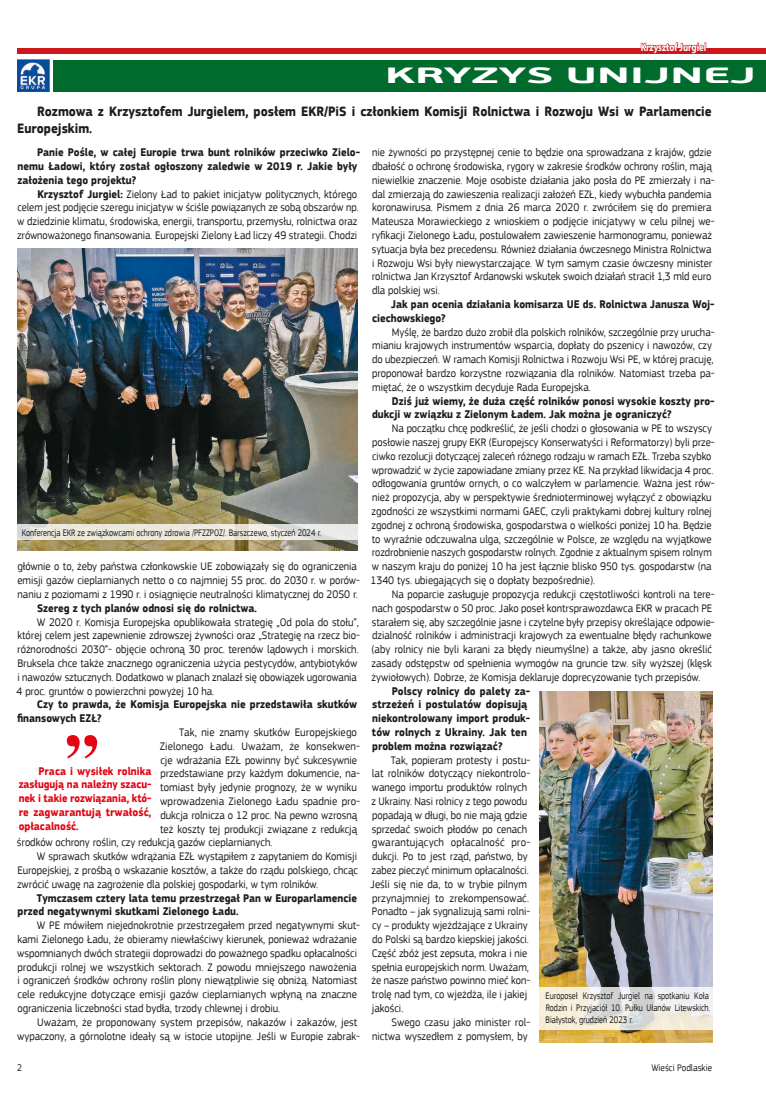
<style>
.page{position:relative;width:766px;height:1106px;background:#fff}
.page>*{position:absolute;margin:0;border:0;box-sizing:border-box;transform-origin:0 0}
.t1{font:700 70px "Toronto";color:#e30614}
.t2{font:700 22px "PF Beau Sans Pro";color:#fff;scale:2 1}
.t3{font:700 14px/16.8px "PF Square Sans Pro";color:#1d1d1b;scale:.92 1}
.t4{font:11.5px/13.8px "PF Square Sans Pro";color:#1d1d1b;scale:.92 1}
.t5{font:700 11.5px/13.8px "PF Square Sans Pro";color:#1d1d1b;scale:.92 1}
.t6{font:11.5px/13.8px "PF Square Sans Pro";color:#1d1d1b;text-align:right;scale:.94 1}
.t7{font:700 11.5px/13.8px "PF Square Sans Pro";color:#e30614;text-align:justify;scale:.92 1}
.t8{font:11.5px "PF Square Sans Pro";color:#1d1d1b;scale:.93 1}
.t9{font:700 11.1px "Myriad Pro";color:#fff;scale:.8 1}
.t10{font:10px/12px "PF Square Sans Pro";color:#1d1d1b;scale:.8 1}
.t11{font:10px "PF Square Sans Pro";color:#1d1d1b;scale:.9 1}
.s1{font-weight:700}
</style>
<div class="page">
<img style="left:17px;top:60px;width:34px;height:32px">
<div style="left:17px;top:49px;width:748px;height:5px;background:#cd171a"></div>
<svg style="left:640px;top:42px;width:66px;height:7px"></svg>
<div style="left:54px;top:60px;width:711px;height:31px;background:#006b2d"></div>
<img style="left:17px;top:248px;width:340px;height:302px">
<svg style="left:17px;top:524px;width:340px;height:16px;background:#e9e6de"></svg>
<img style="left:539px;top:691px;width:172px;height:351px">
<svg style="left:539px;top:986px;width:172px;height:43px"></svg>
<p class="t9" style="left:640px;top:40px;width:84px">Krzysztof Jurgiel</p>
<h2 class="t2" style="left:385px;top:62px;width:181px">KRYZYS UNIJ NEJ</h2>
<p class="t3" style="left:17px;top:104px;width:756px;text-indent:20px">Rozmowa z Krzysztofem Jurgielem, posłem EKR/PiS i członkiem Komisji Rolnictwa i Rozwoju Wsi w Parlamencie<br>Europejskim.</p>
<p class="t5" style="left:17px;top:146px;width:374px;text-indent:20px">Panie Pośle, w całej Europie trwa bunt rolników przeciwko Zielo&shy;nemu Ładowi, który został ogłoszony zaledwie w 2019 r. Jakie były założenia tego projektu?</p>
<p class="t4" style="left:17px;top:187px;width:372px;text-align:justify;text-indent:20px"><span class="s1">Krzysztof Jurgiel:</span> Zielony Ład to pakiet inicjatyw politycznych, którego celem jest podjęcie szeregu inicjatyw w ściśle powiązanych ze sobą obszarów np. w dziedzinie klimatu, środowiska, energii, transportu, przemysłu, rolnictwa oraz zrównoważonego finansowania. Europejski Zielony Ład liczy 49 strategii. Chodzi</p>
<p class="t10" style="left:22px;top:526px;width:376px">Konferencja EKR ze związkowcami ochrony zdrowia /PFZZPOZ/. Barszczewo, styczeń 2024 r.</p>
<p class="t4" style="left:17px;top:559px;width:374px">głównie o to, żeby państwa członkowskie UE zobowiązały się do ograniczenia emisji gazów cieplarnianych netto o co najmniej 55 proc. do 2030 r. w porów&shy;naniu z poziomami z 1990 r. i osiągnięcie neutralności klimatycznej do 2050 r.</p>
<p class="t5" style="left:37px;top:601px;width:240px">Szereg z tych planów odnosi się do rolnictwa.</p>
<p class="t4" style="left:17px;top:615px;width:375px;text-indent:20px">W 2020 r. Komisja Europejska opublikowała strategię „Od pola do stołu”, której celem jest zapewnienie zdrowszej żywności oraz „Strategię na rzecz bio&shy;różnorodności 2030”- objęcie ochroną 30 proc. terenów lądowych i morskich.<br>Bruksela chce także znacznego ograniczenia użycia pestycydów, antybiotyków i nawozów sztucznych. Dodatkowo w planach znalazł się obowiązek ugorowania 4 proc. gruntów o powierzchni powyżej 10 ha.</p>
<p class="t5" style="left:17px;top:698px;width:371px;text-indent:20px">Czy to prawda, że Komisja Europejska nie przedstawiła skutków finansowych EZŁ?</p>
<p class="t6" style="left:179px;top:725px;width:190px">Tak, nie znamy skutków Europejskiego</p>
<p class="t6" style="left:160px;top:739px;width:215px">Zielonego Ładu. Uważam, że konsekwen-</p>
<p class="t4" style="left:160px;top:753px;width:215px">cje wdrażania EZŁ powinny być sukcesywnie</p>
<p class="t4" style="left:160px;top:766px;width:218px">przedstawiane przy każdym dokumencie, na-</p>
<p class="t8" style="left:160px;top:780px;width:213px">tomiast były jedynie prognozy, że w wyniku</p>
<p class="t6" style="left:160px;top:794px;width:214px">wprowadzenia Zielonego Ładu spadnie pro-</p>
<p class="t4" style="left:160px;top:808px;width:215px">dukcja rolnicza o 12 proc. Na pewno wzrosną</p>
<p class="t4" style="left:160px;top:822px;width:216px">też koszty tej produkcji związane z redukcją</p>
<p class="t4" style="left:17px;top:835px;width:279px">środków ochrony roślin, czy redukcją gazów cieplarnianych.</p>
<p class="t4" style="left:37px;top:849px;width:349px">W sprawach skutków wdrążania EZŁ wystąpiłem z zapytaniem do Komisji</p>
<p class="t4" style="left:17px;top:863px;width:371px">Europejskiej, z prośbą o wskazanie kosztów, a także do rządu polskiego, chcąc</p>
<p class="t4" style="left:17px;top:877px;width:329px">zwrócić uwagę na zagrożenie dla polskiej gospodarki, w tym rolników.</p>
<p class="t5" style="left:18px;top:891px;width:370px;text-indent:19px">Tymczasem cztery lata temu przestrzegał Pan w Europarlamencie przed negatywnymi skutkami Zielonego Ładu.</p>
<p class="t4" style="left:17px;top:918px;width:374px;text-indent:20px">W PE mówiłem niejednokrotnie przestrzegałem przed negatywnymi skut&shy;kami Zielonego Ładu, że obieramy niewłaściwy kierunek, ponieważ wdrażanie wspomnianych dwóch strategii doprowadzi do poważnego spadku opłacalności produkcji rolnej we wszystkich sektorach. Z powodu mniejszego nawożenia i ograniczeń środków ochrony roślin plony niewątpliwie się obniżą. Natomiast cele redukcyjne dotyczące emisji gazów cieplarnianych wpłyną na znaczne ograniczenia liczebności stad bydła, trzody chlewnej i drobiu.</p>
<p class="t6" style="left:17px;top:1015px;width:366px">Uważam, że proponowany system przepisów, nakazów i zakazów, jest wypaczony, a górnolotne ideały są w istocie utopijne. Jeśli w Europie zabrak-</p>
<h1 class="t1" style="left:64px;top:681px;width:36px">,,</h1>
<p class="t7" style="left:19px;top:764px;width:146px;text-indent:20px">Praca i wysiłek rolnika zasługują na należny szacu&shy;nek i takie rozwiązania, któ&shy;re zagwarantują trwałość, opłacalność.</p>
<p class="t4" style="left:371px;top:145px;width:374px">nie żywności po przystępnej cenie to będzie ona sprowadzana z krajów, gdzie dbałość o ochronę środowiska, rygory w zakresie środków ochrony roślin, mają niewielkie znaczenie. Moje osobiste działania jako posła do PE zmierzały i na&shy;dal zmierzają do zawieszenia realizacji założeń EZŁ, kiedy wybuchła pandemia koronawirusa. Pismem z dnia 26 marca 2020 r. zwróciłem się do premiera Mateusza Morawieckiego z wnioskiem o podjęcie inicjatywy w celu pilnej we&shy;ryfikacji Zielonego Ładu, postulowałem zawieszenie harmonogramu, ponieważ sytuacja była bez precedensu. Również działania ówczesnego Ministra Rolnictwa i Rozwoju Wsi były niewystarczające. W tym samym czasie ówczesny minister rolnictwa Jan Krzysztof Ardanowski wskutek swoich działań stracił 1,3 mld euro dla polskiej wsi.</p>
<p class="t5" style="left:372px;top:298px;width:374px;text-indent:19px">Jak pan ocenia działania komisarza UE ds. Rolnictwa Janusza Woj&shy;ciechowskiego?</p>
<p class="t4" style="left:372px;top:325px;width:374px;text-indent:20px">Myślę, że bardzo dużo zrobił dla polskich rolników, szczególnie przy urucha&shy;mianiu krajowych instrumentów wsparcia, dopłaty do pszenicy i nawozów, czy do ubezpieczeń. W ramach Komisji Rolnictwa i Rozwoju Wsi PE, w której pracuję, proponował bardzo korzystne rozwiązania dla rolników. Natomiast trzeba pa&shy;miętać, że o wszystkim decyduje Rada Europejska.</p>
<p class="t5" style="left:372px;top:394px;width:374px;text-indent:20px">Dziś już wiemy, że duża część rolników ponosi wysokie koszty pro&shy;dukcji w związku z Zielonym Ładem. Jak można je ograniczyć?</p>
<p class="t4" style="left:370px;top:421px;width:375px;text-indent:21px">Na początku chcę podkreślić, że jeśli chodzi o głosowania w PE to wszyscy posłowie naszej grupy EKR (Europejscy Konserwatyści i Reformatorzy) byli prze&shy;ciwko rezolucji dotyczącej zaleceń różnego rodzaju w ramach EZŁ. Trzeba szybko wprowadzić w życie zapowiadane zmiany przez KE. Na przykład likwidacja 4 proc. odłogowania gruntów ornych, o co walczyłem w parlamencie. Ważna jest rów&shy;nież propozycja, aby w perspektywie średnioterminowej wyłączyć z obowiązku zgodności ze wszystkimi normami GAEC, czyli praktykami dobrej kultury rolnej zgodnej z ochroną środowiska, gospodarstwa o wielkości poniżej 10 ha. Będzie to wyraźnie odczuwalna ulga, szczególnie w Polsce, ze względu na wyjątkowe rozdrobnienie naszych gospodarstw rolnych. Zgodnie z aktualnym spisem rolnym w naszym kraju do poniżej 10 ha jest łącznie blisko 950 tys. gospodarstw (na 1340 tys. ubiegających się o dopłaty bezpośrednie).</p>
<p class="t4" style="left:371px;top:587px;width:374px;text-indent:20px">Na poparcie zasługuje propozycja redukcji częstotliwości kontroli na tere&shy;nach gospodarstw o 50 proc. Jako poseł kontrsprawozdawca EKR w pracach PE starałem się, aby szczególnie jasne i czytelne były przepisy określające odpowie&shy;dzialność rolników i administracji krajowych za ewentualne błędy rachunkowe (aby rolnicy nie byli karani za błędy nieumyślne) a także, aby jasno określić zasady odstępstw od spełnienia wymogów na gruncie tzw. siły wyższej (klęsk żywiołowych). Dobrze, że Komisja deklaruje doprecyzowanie tych przepisów.</p>
<p class="t5" style="left:372px;top:684px;width:173px;text-indent:20px">Polscy rolnicy do palety za&shy;strzeżeń i postulatów dopisują niekontrolowany import produk&shy;tów rolnych z Ukrainy. Jak ten problem można rozwiązać?</p>
<p class="t4" style="left:370px;top:753px;width:175px;text-indent:20px">Tak, popieram protesty i postu&shy;lat rolników dotyczący niekontrolo&shy;wanego importu produktów rolnych z Ukrainy. Nasi rolnicy z tego powodu popadają w długi, bo nie mają gdzie sprzedać swoich płodów po cenach gwarantujących opłacalność pro&shy;dukcji. Po to jest rząd, państwo, by zabez pieczyć minimum opłacalności.<br>Jeśli się nie da, to w trybie pilnym przynajmniej to zrekompensować.<br>Ponadto – jak sygnalizują sami rolni&shy;cy – produkty wjeżdżające z Ukrainy do Polski są bardzo kiepskiej jakości.<br>Część zbóż jest zepsuta, mokra i nie spełnia europejskich norm. Uważam, że nasze państwo powinno mieć kon&shy;trolę nad tym, co wjeżdża, ile i jakiej jakości.</p>
<p class="t4" style="left:372px;top:1015px;width:173px;text-align:right">Swego czasu jako minister rol&shy;nictwa wyszedłem z pomysłem, by</p>
<p class="t10" style="left:545px;top:990px;width:207px">Europoseł Krzysztof Jurgiel na spotkaniu Koła<br>Rodzin i Przyjaciół 10. Pułku Ułanów Litewskich.<br>Białystok, grudzień 2023 r.</p>
<p class="t11" style="left:17px;top:1062px;width:7px">2</p>
<p class="t11" style="left:651px;top:1062px;width:69px">Wieści Podlaskie</p>
</div>
